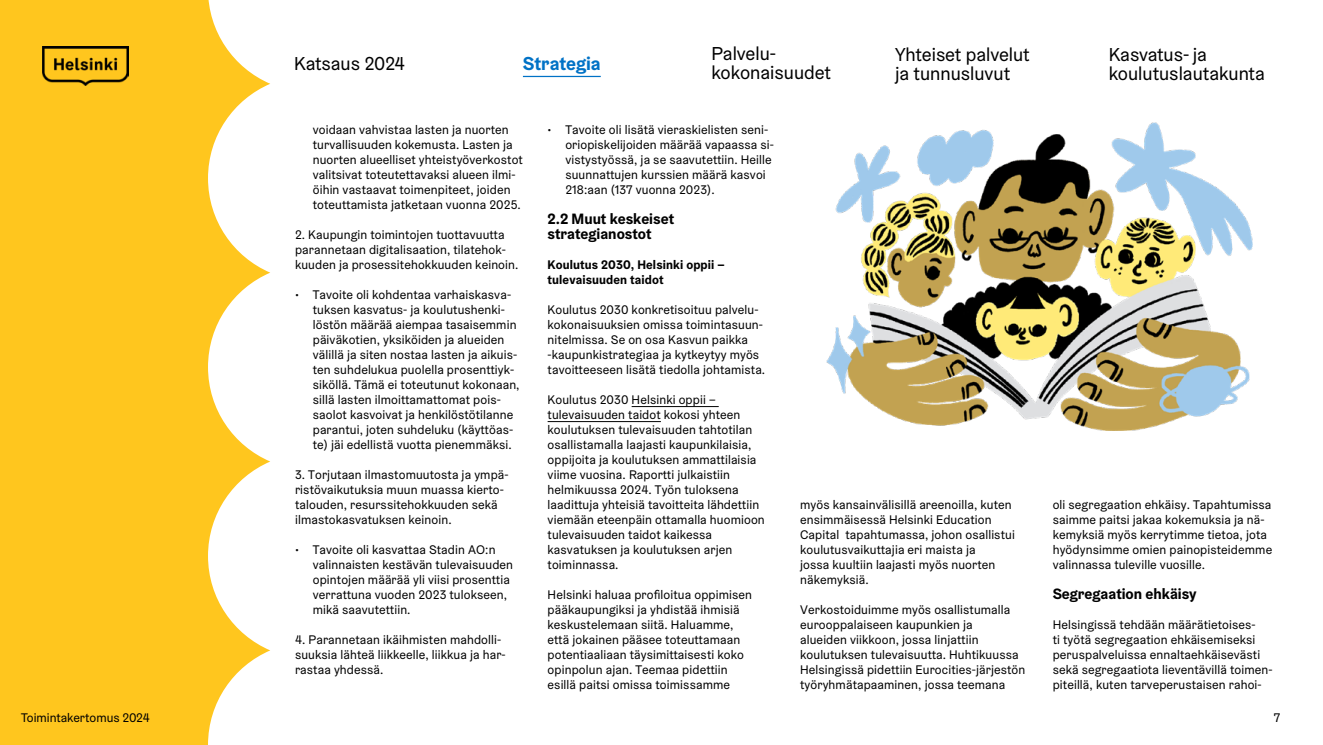
<style>
.page{position:relative;width:1323px;height:745px;background:#fff}
.page>*{position:absolute;margin:0;border:0;box-sizing:border-box;transform-origin:0 0}
.t1{font:18.75px/18.8px "Helsinki Grotesk";color:#000}
.t2{font:700 18.75px "Helsinki Grotesk";color:#0072c6}
.t3{font:700 15px/15px "Helsinki Grotesk";color:#000}
.Leipis{font:12.5px/15px "Helsinki Grotesk";letter-spacing:.01em;color:#000}
.Väliotsikko{font:700 12.5px/15px "Helsinki Grotesk";letter-spacing:.01em;color:#000}
</style>
<div class="page">
<svg style="left:0;top:0;width:270px;height:744px;fill:#ffc61e"></svg>
<img style="left:43px;top:46px;width:85px;height:39px">
<hr style="left:523px;top:76px;width:78px;height:1px;background:#0072c6">
<hr style="left:632px;top:406px;width:87px;height:1px;background:#000">
<hr style="left:548px;top:421px;width:113px;height:1px;background:#000">
<img style="left:826px;top:123px;width:427px;height:307px">
<h1 class="t1" style="left:294px;top:54px;width:112px">Katsaus 2024</h1>
<h1 class="t1" style="left:711px;top:44px;width:121px">Palvelu&shy;kokonaisuudet</h1>
<h1 class="t2" style="left:523px;top:52px;width:79px">Strategia</h1>
<h1 class="t1" style="left:895px;top:45px;width:136px">Yhteiset palvelut ja tunnusluvut</h1>
<p class="Leipis" style="left:313px;top:122px;width:212px">voidaan vahvistaa lasten ja nuorten turvallisuuden kokemusta. Lasten ja nuorten alueelliset yhteistyöverkostot valitsivat toteutettavaksi alueen ilmi&shy;öihin vastaavat toimenpiteet, joiden toteuttamista jatketaan vuonna 2025.</p>
<p class="Leipis" style="left:295px;top:227px;width:225px">2. Kaupungin toimintojen tuottavuutta parannetaan digitalisaation, tilatehok&shy;kuuden ja prosessitehokkuuden keinoin.</p>
<p class="Leipis" style="left:313px;top:287px;width:208px;text-indent:-18px">• Tavoite oli kohdentaa varhaiskasva&shy;tuksen kasvatus- ja koulutushenki&shy;löstön määrää aiempaa tasaisemmin päiväkotien, yksiköiden ja alueiden välillä ja siten nostaa lasten ja aikuis&shy;ten suhdelukua puolella prosenttiyk&shy;siköllä. Tämä ei toteutunut kokonaan, sillä lasten ilmoittamattomat pois&shy;saolot kasvoivat ja henkilöstötilanne parantui, joten suhdeluku (käyttöas&shy;te) jäi edellistä vuotta pienemmäksi.</p>
<p class="Leipis" style="left:295px;top:467px;width:215px">3. Torjutaan ilmastomuutosta ja ympä&shy;ristövaikutuksia muun muassa kierto&shy;talouden, resurssitehokkuuden sekä ilmastokasvatuksen keinoin.</p>
<p class="Leipis" style="left:313px;top:542px;width:202px;text-indent:-18px">• Tavoite oli kasvattaa Stadin AO:n valinnaisten kestävän tulevaisuuden opintojen määrää yli viisi prosenttia verrattuna vuoden 2023 tulokseen, mikä saavutettiin.</p>
<p class="Leipis" style="left:295px;top:632px;width:212px">4. Parannetaan ikäihmisten mahdolli&shy;suuksia lähteä liikkeelle, liikkua ja har&shy;rastaa yhdessä.</p>
<p class="Leipis" style="left:565px;top:122px;width:210px;text-indent:-18px">• Tavoite oli lisätä vieraskielisten seni&shy;oriopiskelijoiden määrää vapaassa si&shy;vistystyössä, ja se saavutettiin. Heille suunnattujen kurssien määrä kasvoi 218:aan (137 vuonna 2023).</p>
<h3 class="t3" style="left:548px;top:211px;width:128px">2.2 Muut keskeiset strategianostot</h3>
<p class="Väliotsikko" style="left:548px;top:257px;width:179px">Koulutus 2030, Helsinki oppii – tulevaisuuden taidot</p>
<p class="Leipis" style="left:548px;top:302px;width:219px">Koulutus 2030 konkretisoituu palvelu&shy;kokonaisuuksien omissa toimintasuun&shy;nitelmissa. Se on osa Kasvun paikka -kaupunkistrategiaa ja kytkeytyy myös tavoitteeseen lisätä tiedolla johtamista.</p>
<p class="Leipis" style="left:548px;top:392px;width:219px">Koulutus 2030 Helsinki oppii – tulevaisuuden taidot kokosi yhteen koulutuksen tulevaisuuden tahtotilan osallistamalla laajasti kaupunkilaisia, oppijoita ja koulutuksen ammattilaisia viime vuosina. Raportti julkaistiin helmikuussa 2024. Työn tuloksena laadittuja yhteisiä tavoitteita lähdettiin viemään eteenpäin ottamalla huomioon tulevaisuuden taidot kaikessa kasvatuksen ja koulutuksen arjen toiminnassa.</p>
<p class="Leipis" style="left:548px;top:587px;width:206px">Helsinki haluaa profiloitua oppimisen pääkaupungiksi ja yhdistää ihmisiä keskustelemaan siitä. Haluamme, että jokainen pääsee toteuttamaan potentiaaliaan täysimittaisesti koko opinpolun ajan. Teemaa pidettiin esillä paitsi omissa toimissamme</p>
<p class="Leipis" style="left:800px;top:497px;width:216px">myös kansainvälisillä areenoilla, kuten ensimmäisessä Helsinki Education Capital tapahtumassa, johon osallistui koulutusvaikuttajia eri maista ja<br>jossa kuultiin laajasti myös nuorten näkemyksiä.</p>
<p class="Leipis" style="left:800px;top:602px;width:227px">Verkostoiduimme myös osallistumalla eurooppalaiseen kaupunkien ja<br>alueiden viikkoon, jossa linjattiin koulutuksen tulevaisuutta. Huhtikuussa Helsingissä pidettiin Eurocities-järjestön työryhmätapaaminen, jossa teemana</p>
<h1 class="t1" style="left:1109px;top:45px;width:158px">Kasvatus- ja koulutuslautakunta</h1>
<p class="Leipis" style="left:1053px;top:497px;width:221px">oli segregaation ehkäisy. Tapahtumissa saimme paitsi jakaa kokemuksia ja nä&shy;kemyksiä myös kerrytimme tietoa, jota hyödynsimme omien painopisteidemme valinnassa tuleville vuosille.</p>
<h3 class="t3" style="left:1053px;top:586px;width:146px">Segregaation ehkäisy</h3>
<p class="Leipis" style="left:1053px;top:617px;width:221px">Helsingissä tehdään määrätietoises-<br>ti työtä segregaation ehkäisemiseksi peruspalveluissa ennaltaehkäisevästi sekä segregaatiota lieventävillä toimen&shy;piteillä, kuten tarveperustaisen rahoi-</p>
<p class="Leipis" style="left:21px;top:710px;width:130px">Toimintakertomus 2024</p>
<p class="Leipis" style="left:1274px;top:710px;width:8px">7</p>
</div>
